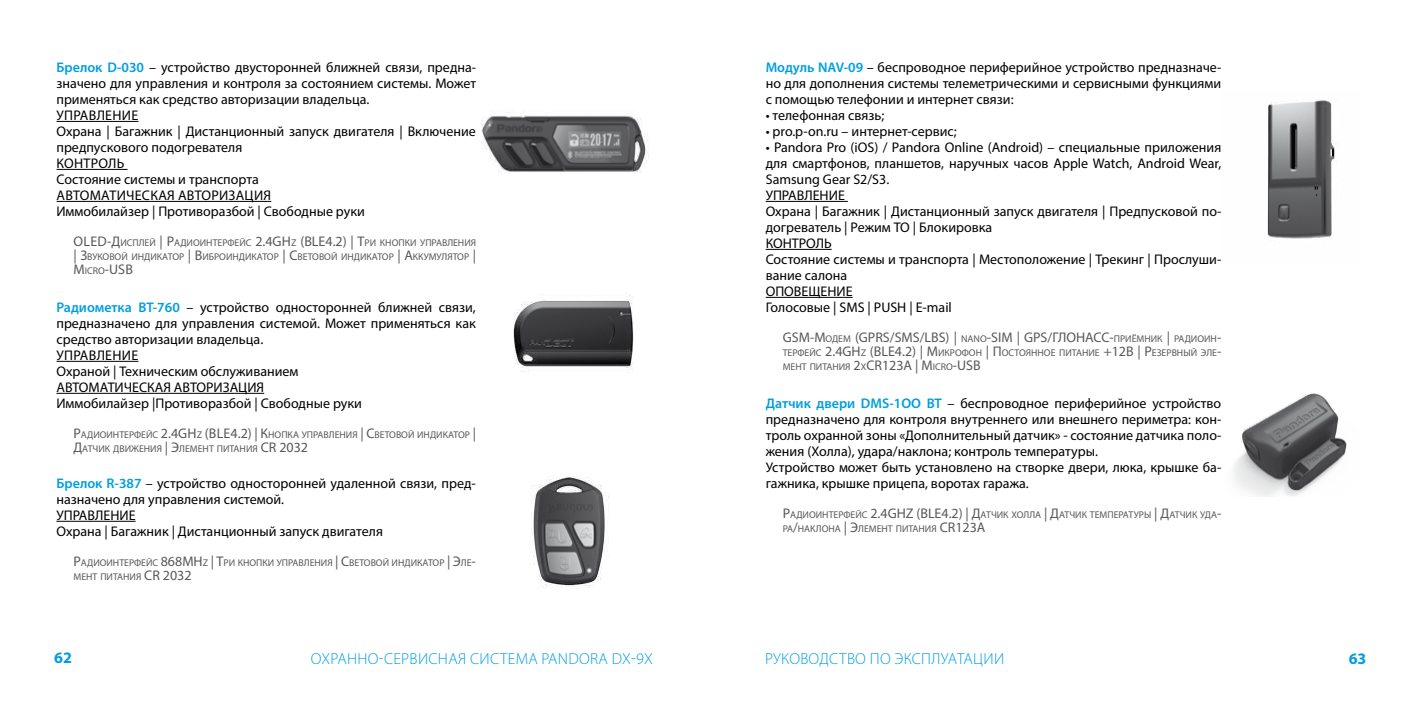
<style>
.page{position:relative;width:1418px;height:709px;background:#fff}
.page>*{position:absolute;margin:0;border:0;box-sizing:border-box;transform-origin:0 0}
.t1{font:300 16px "Myriad Pro";letter-spacing:.02em;color:#009ee1}
.t2{font:700 16px "Myriad Pro";color:#009ee1}
.t3{font:14px/16px "Myriad Pro";color:#000}
.t4{font:14px "Myriad Pro";color:#58585a}
.t5{font:9.8px/14px "Myriad Pro";color:#58585a}
.s1{font-weight:600;color:#009ee1}
.s2{font-size:14px}
.s3{font-size:9.8px}
</style>
<div class="page">
<hr style="left:57px;top:121px;width:81px;height:1px;background:#000">
<hr style="left:57px;top:169px;width:71px;height:1px;background:#000">
<hr style="left:57px;top:201px;width:214px;height:1px;background:#000">
<hr style="left:57px;top:361px;width:81px;height:1px;background:#000">
<hr style="left:56px;top:393px;width:208px;height:1px;background:#000">
<hr style="left:56px;top:521px;width:80px;height:1px;background:#000">
<img style="left:481px;top:110px;width:168px;height:63px">
<img style="left:513px;top:293px;width:121px;height:80px">
<img style="left:532px;top:476px;width:77px;height:112px">
<hr style="left:765px;top:201px;width:82px;height:1px;background:#000">
<hr style="left:765px;top:249px;width:66px;height:1px;background:#000">
<hr style="left:765px;top:297px;width:87px;height:1px;background:#000">
<img style="left:1234px;top:393px;width:113px;height:103px">
<img style="left:1267px;top:100px;width:71px;height:144px">
<p class="t3" style="left:56px;top:61px;width:421px"><span class="s1">Брелок D-030</span> – устройство двусторонней ближней связи, предна&shy;значено для управления и контроля за состоянием системы. Может применяться как средство авторизации владельца.<br>УПРАВЛЕНИЕ<br>Охрана | Багажник | Дистанционный запуск двигателя | Включение предпускового подогревателя<br>КОНТРОЛЬ<br>Состояние системы и транспорта<br>АВТОМАТИЧЕСКАЯ АВТОРИЗАЦИЯ<br>Иммобилайзер | Противоразбой | Свободные руки</p>
<p class="t5" style="left:73px;top:236px;width:404px;text-align:justify"><span class="s2">OLED</span><span class="s2">-Д</span>ИСПЛЕЙ <span class="s2">| Р</span>АДИОИНТЕРФЕЙС <span class="s2">2.4G</span><span class="s2">H</span>Z <span class="s2">(BLE4.2) | Т</span>РИ КНОПКИ УПРАВЛЕНИЯ <span class="s2">| З</span>ВУКОВОЙ ИНДИКАТОР <span class="s2">| В</span>ИБРОИНДИКАТОР <span class="s2">| С</span>ВЕТОВОЙ ИНДИКАТОР <span class="s2">| А</span>ККУМУЛЯТОР <span class="s2">| M</span>ICRO<span class="s2">-U</span><span class="s2">SB</span></p>
<p class="t3" style="left:56px;top:300px;width:421px"><span class="s1">Радиометка BT-760</span> – устройство односторонней ближней связи, предназначено для управления системой. Может применяться как средство авторизации владельца.<br>УПРАВЛЕНИЕ<br>Охраной | Техническим обслуживанием<br>АВТОМАТИЧЕСКАЯ АВТОРИЗАЦИЯ<br>Иммобилайзер |Противоразбой | Свободные руки</p>
<p class="t5" style="left:73px;top:428px;width:404px"><span class="s2">Р</span>АДИОИНТЕРФЕЙС <span class="s2">2.4G</span><span class="s2">H</span>Z <span class="s2">(B</span><span class="s2">LE</span><span class="s2">4.2) | К</span>НОПКА УПРАВЛЕНИЯ <span class="s2">| С</span>ВЕТОВОЙ ИНДИКАТОР <span class="s2">|<br>Д</span>АТЧИК ДВИЖЕНИЯ <span class="s2">| Э</span>ЛЕМЕНТ ПИТАНИЯ <span class="s2">CR 2032</span></p>
<p class="t3" style="left:56px;top:476px;width:421px"><span class="s1">Брелок R-387</span> – устройство односторонней удаленной связи, пред&shy;назначено для управления системой.<br>УПРАВЛЕНИЕ<br>Охрана | Багажник | Дистанционный запуск двигателя</p>
<p class="t5" style="left:73px;top:556px;width:404px"><span class="s2">Р</span>АДИОИНТЕРФЕЙС <span class="s2">868MH</span>Z <span class="s2">| Т</span>РИ КНОПКИ УПРАВЛЕНИЯ <span class="s2">| С</span>ВЕТОВОЙ ИНДИКАТОР <span class="s2">| Э</span>ЛЕ<span class="s2">-<br></span>МЕНТ ПИТАНИЯ <span class="s2">CR 2032</span></p>
<p class="t3" style="left:765px;top:60px;width:457px;text-align:justify"><span class="s1">Модуль NAV-09</span> – беспроводное периферийное устройство предназначе&shy;но для дополнения системы телеметрическими и сервисными функциями с помощью телефонии и интернет связи:</p>
<p class="t3" style="left:765px;top:108px;width:120px">• телефонная связь;</p>
<p class="t3" style="left:765px;top:124px;width:192px">• pro.p-on.ru – интернет-сервис;</p>
<p class="t3" style="left:765px;top:140px;width:457px">• Pandora Pro (iOS) / Pandora Online (Android) – специальные приложения для смартфонов, планшетов, наручных часов Apple Watch, Android Wear, Samsung Gear S2/S3.<br>УПРАВЛЕНИЕ<br>Охрана | Багажник | Дистанционный запуск двигателя | Предпусковой по&shy;догреватель | Режим ТО | Блокировка<br>КОНТРОЛЬ<br>Состояние системы и транспорта | Местоположение | Трекинг | Прослуши&shy;вание салона<br>ОПОВЕЩЕНИЕ<br>Голосовые | SMS | PUSH | E-mail</p>
<p class="t4" style="left:782px;top:330px;width:440px">GSM-М<span class="s3">ОДЕМ</span> (GPRS/SMS/LBS) | <span class="s3">NANO</span>-SIM | GPS/ГЛОНАСС-<span class="s3">ПРИЁМНИК</span> | <span class="s3">РАДИОИН</span>-</p>
<p class="t5" style="left:782px;top:346px;width:440px">ТЕРФЕЙС <span class="s2">2.4GH</span>Z <span class="s2">(BLE4.2) | М</span>ИКРОФОН <span class="s2">| П</span>ОСТОЯННОЕ ПИТАНИЕ <span class="s2">+12В | Р</span>ЕЗЕРВНЫЙ ЭЛЕ<span class="s2">-<br></span>МЕНТ ПИТАНИЯ <span class="s2">2</span>X<span class="s2">СR123A | M</span>ICRO<span class="s2">-USB</span></p>
<p class="t3" style="left:765px;top:396px;width:457px"><span class="s1">Датчик двери DMS-1OO BT</span> – беспроводное периферийное устройство предназначено для контроля внутреннего или внешнего периметра: кон&shy;троль охранной зоны «Дополнительный датчик» - состояние датчика поло&shy;жения (Холла), удара/наклона; контроль температуры.<br>Устройство может быть установлено на створке двери, люка, крышке ба&shy;гажника, крышке прицепа, воротах гаража.</p>
<p class="t5" style="left:782px;top:508px;width:440px"><span class="s2">Р</span>АДИОИНТЕРФЕЙС <span class="s2">2.4GHZ (BLE4.2) | Д</span>АТЧИК ХОЛЛА <span class="s2">| Д</span>АТЧИК ТЕМПЕРАТУРЫ <span class="s2">| Д</span>АТЧИК УДА<span class="s2">-<br></span>РА<span class="s2">/</span>НАКЛОНА <span class="s2">| Э</span>ЛЕМЕНТ ПИТАНИЯ <span class="s2">СR123A</span></p>
<p class="t2" style="left:54px;top:650px;width:19px">62</p>
<p class="t1" style="left:311px;top:652px;width:343px">ОХРАННО-СЕРВИСНАЯ СИСТЕМА PANDORA DX-9Х</p>
<p class="t1" style="left:765px;top:652px;width:241px">РУКОВОДСТВО ПО ЭКСПЛУАТАЦИИ</p>
<p class="t2" style="left:1348px;top:650px;width:19px">63</p>
</div>
